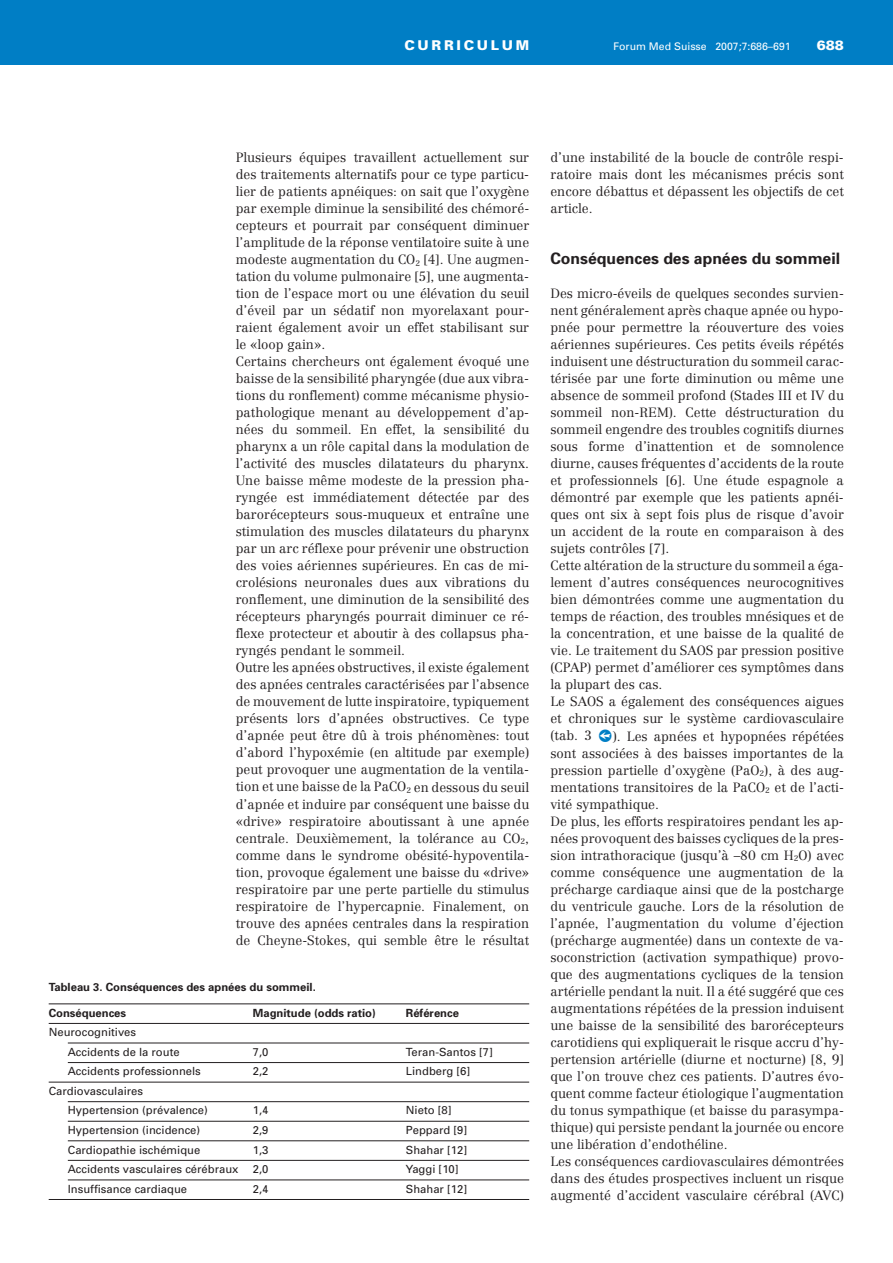
<style>
.page{position:relative;width:893px;height:1263px;background:#fff}
.page>*{position:absolute;margin:0;border:0;box-sizing:border-box;transform-origin:0 0}
.t1{font:700 15.75px "Univers";color:#231f20}
.t2{font:900 13.5px "Univers";letter-spacing:.2em;color:#fff}
.t3{font:300 13.2px/17px "Centennial";color:#231f20}
.t4{font:11.25px/19.5px "Univers";color:#231f20}
.t5{font:700 11.25px "Univers";color:#231f20}
.t6{font:10.5px "Univers";color:#fff}
</style>
<div class="page">
<div style="left:0;top:0;width:893px;height:64px;background:#007ec5"></div>
<hr style="left:49px;top:1003px;width:480px;height:1px;background:#231f20">
<hr style="left:49px;top:1023px;width:480px;height:1px;background:#231f20">
<hr style="left:68px;top:1042px;width:461px;height:1px;background:#231f20">
<hr style="left:68px;top:1062px;width:461px;height:1px;background:#231f20">
<hr style="left:49px;top:1082px;width:480px;height:1px;background:#231f20">
<hr style="left:68px;top:1101px;width:461px;height:1px;background:#231f20">
<hr style="left:68px;top:1121px;width:461px;height:1px;background:#231f20">
<hr style="left:68px;top:1140px;width:461px;height:1px;background:#231f20">
<hr style="left:68px;top:1160px;width:461px;height:1px;background:#231f20">
<hr style="left:68px;top:1179px;width:461px;height:1px;background:#231f20">
<hr style="left:49px;top:1199px;width:480px;height:1px;background:#231f20">
<p class="t2" style="left:404px;top:40px;width:126px">CURRICULUM</p>
<p class="t6" style="left:613px;top:42px;width:179px">Forum Med Suisse 2007;7:686–691</p>
<p class="t2" style="left:817px;top:40px;width:29px">688</p>
<p class="t3" style="left:236px;top:150px;width:295px">Plusieurs équipes travaillent actuellement sur des traitements alternatifs pour ce type particu&shy;lier de patients apnéiques: on sait que l’oxygène par exemple diminue la sensibilité des chémoré&shy;cepteurs et pourrait par conséquent diminuer l’amplitude de la réponse ventilatoire suite à une modeste augmentation du CO<sub>2</sub> [4]. Une augmen&shy;tation du volume pulmonaire [5], une augmenta&shy;tion de l’espace mort ou une élévation du seuil d’éveil par un sédatif non myorelaxant pour&shy;raient également avoir un effet stabilisant sur le «loop gain».<br>Certains chercheurs ont également évoqué une baisse de la sensibilité pharyngée (due aux vibra&shy;tions du ronflement) comme mécanisme physio&shy;pathologique menant au développement d’ap&shy;nées du sommeil. En effet, la sensibilité du pharynx a un rôle capital dans la modulation de l’activité des muscles dilatateurs du pharynx.<br>Une baisse même modeste de la pression pha&shy;ryngée est immédiatement détectée par des barorécepteurs sous-muqueux et entraîne une stimulation des muscles dilatateurs du pharynx par un arc réflexe pour prévenir une obstruction des voies aériennes supérieures. En cas de mi&shy;crolésions neuronales dues aux vibrations du ronflement, une diminution de la sensibilité des récepteurs pharyngés pourrait diminuer ce ré&shy;flexe protecteur et aboutir à des collapsus pha&shy;ryngés pendant le sommeil.<br>Outre les apnées obstructives, il existe également des apnées centrales caractérisées par l’absence de mouvement de lutte inspiratoire, typiquement présents lors d’apnées obstructives. Ce type d’apnée peut être dû à trois phénomènes: tout d’abord l’hypoxémie (en altitude par exemple) peut provoquer une augmentation de la ventila&shy;tion et une baisse de la PaCO<sub>2</sub> en dessous du seuil d’apnée et induire par conséquent une baisse du «drive» respiratoire aboutissant à une apnée centrale. Deuxièmement, la tolérance au CO<sub>2</sub>, comme dans le syndrome obésité-hypoventila&shy;tion, provoque également une baisse du «drive» respiratoire par une perte partielle du stimulus respiratoire de l’hypercapnie. Finalement, on trouve des apnées centrales dans la respiration de Cheyne-Stokes, qui semble être le résultat</p>
<p class="t5" style="left:49px;top:983px;width:269px">Tableau 3. Conséquences des apnées du sommeil.</p>
<p class="t5" style="left:49px;top:1008px;width:79px">Conséquences</p>
<p class="t5" style="left:253px;top:1008px;width:125px">Magnitude (odds ratio)</p>
<p class="t5" style="left:406px;top:1008px;width:55px">Référence</p>
<p class="t4" style="left:68px;top:1023px;width:113px;text-indent:-19px">Neurocognitives<br>Accidents de la route</p>
<p class="t4" style="left:253px;top:1043px;width:17px">7,0</p>
<p class="t4" style="left:406px;top:1043px;width:88px">Teran-Santos [7]</p>
<p class="t4" style="left:68px;top:1062px;width:135px">Accidents professionnels</p>
<p class="t4" style="left:253px;top:1062px;width:17px">2,2</p>
<p class="t4" style="left:406px;top:1062px;width:66px">Lindberg [6]</p>
<p class="t4" style="left:68px;top:1082px;width:142px;text-indent:-19px">Cardiovasculaires<br>Hypertension (prévalence)</p>
<p class="t4" style="left:253px;top:1102px;width:17px">1,4</p>
<p class="t4" style="left:406px;top:1102px;width:47px">Nieto [8]</p>
<p class="t4" style="left:68px;top:1121px;width:134px">Hypertension (incidence)</p>
<p class="t4" style="left:253px;top:1121px;width:17px">2,9</p>
<p class="t4" style="left:406px;top:1121px;width:63px">Peppard [9]</p>
<p class="t4" style="left:68px;top:1141px;width:134px">Cardiopathie ischémique</p>
<p class="t4" style="left:253px;top:1141px;width:17px">1,3</p>
<p class="t4" style="left:406px;top:1141px;width:63px">Shahar [12]</p>
<p class="t4" style="left:68px;top:1160px;width:172px">Accidents vasculaires cérébraux</p>
<p class="t4" style="left:253px;top:1160px;width:17px">2,0</p>
<p class="t4" style="left:406px;top:1160px;width:54px">Yaggi [10]</p>
<p class="t4" style="left:68px;top:1180px;width:121px">Insuffisance cardiaque</p>
<p class="t4" style="left:253px;top:1180px;width:17px">2,4</p>
<p class="t4" style="left:406px;top:1180px;width:63px">Shahar [12]</p>
<p class="t3" style="left:550px;top:150px;width:295px;text-align:justify">d’une instabilité de la boucle de contrôle respi&shy;ratoire mais dont les mécanismes précis sont encore débattus et dépassent les objectifs de cet article.</p>
<p class="t1" style="left:550px;top:252px;width:291px">Conséquences des apnées du sommeil</p>
<p class="t3" style="left:550px;top:286px;width:295px">Des micro-éveils de quelques secondes survien&shy;nent généralement après chaque apnée ou hypo&shy;pnée pour permettre la réouverture des voies aériennes supérieures. Ces petits éveils répétés induisent une déstructuration du sommeil carac&shy;térisée par une forte diminution ou même une absence de sommeil profond (Stades III et IV du sommeil non-REM). Cette déstructuration du sommeil engendre des troubles cognitifs diurnes sous forme d’inattention et de somnolence diurne, causes fréquentes d’accidents de la route et professionnels [6]. Une étude espagnole a démontré par exemple que les patients apnéi&shy;ques ont six à sept fois plus de risque d’avoir un accident de la route en comparaison à des sujets contrôles [7].<br>Cette altération de la structure du sommeil a éga&shy;lement d’autres conséquences neurocognitives bien démontrées comme une augmentation du temps de réaction, des troubles mnésiques et de la concentration, et une baisse de la qualité de vie. Le traitement du SAOS par pression positive (CPAP) permet d’améliorer ces symptômes dans la plupart des cas.<br>Le SAOS a également des conséquences aigues et chroniques sur le système cardiovasculaire (tab. 3</p>
<p class="t3" style="left:550px;top:728px;width:295px;text-indent:62px">). Les apnées et hypopnées répétées sont associées à des baisses importantes de la pression partielle d’oxygène (PaO<sub>2</sub>), à des aug&shy;mentations transitoires de la PaCO<sub>2</sub> et de l’acti&shy;vité sympathique.<br>De plus, les efforts respiratoires pendant les ap&shy;nées provoquent des baisses cycliques de la pres&shy;sion intrathoracique (jusqu’à –80 cm H<sub>2</sub>O) avec comme conséquence une augmentation de la précharge cardiaque ainsi que de la postcharge du ventricule gauche. Lors de la résolution de l’apnée, l’augmentation du volume d’éjection (précharge augmentée) dans un contexte de va&shy;soconstriction (activation sympathique) provo&shy;que des augmentations cycliques de la tension artérielle pendant la nuit. Il a été suggéré que ces augmentations répétées de la pression induisent une baisse de la sensibilité des barorécepteurs carotidiens qui expliquerait le risque accru d’hy&shy;pertension artérielle (diurne et nocturne) [8, 9] que l’on trouve chez ces patients. D’autres évo&shy;quent comme facteur étiologique l’augmentation du tonus sympathique (et baisse du parasympa&shy;thique) qui persiste pendant la journée ou encore une libération d’endothéline.<br>Les conséquences cardiovasculaires démontrées dans des études prospectives incluent un risque augmenté d’accident vasculaire cérébral (AVC)</p>
</div>
